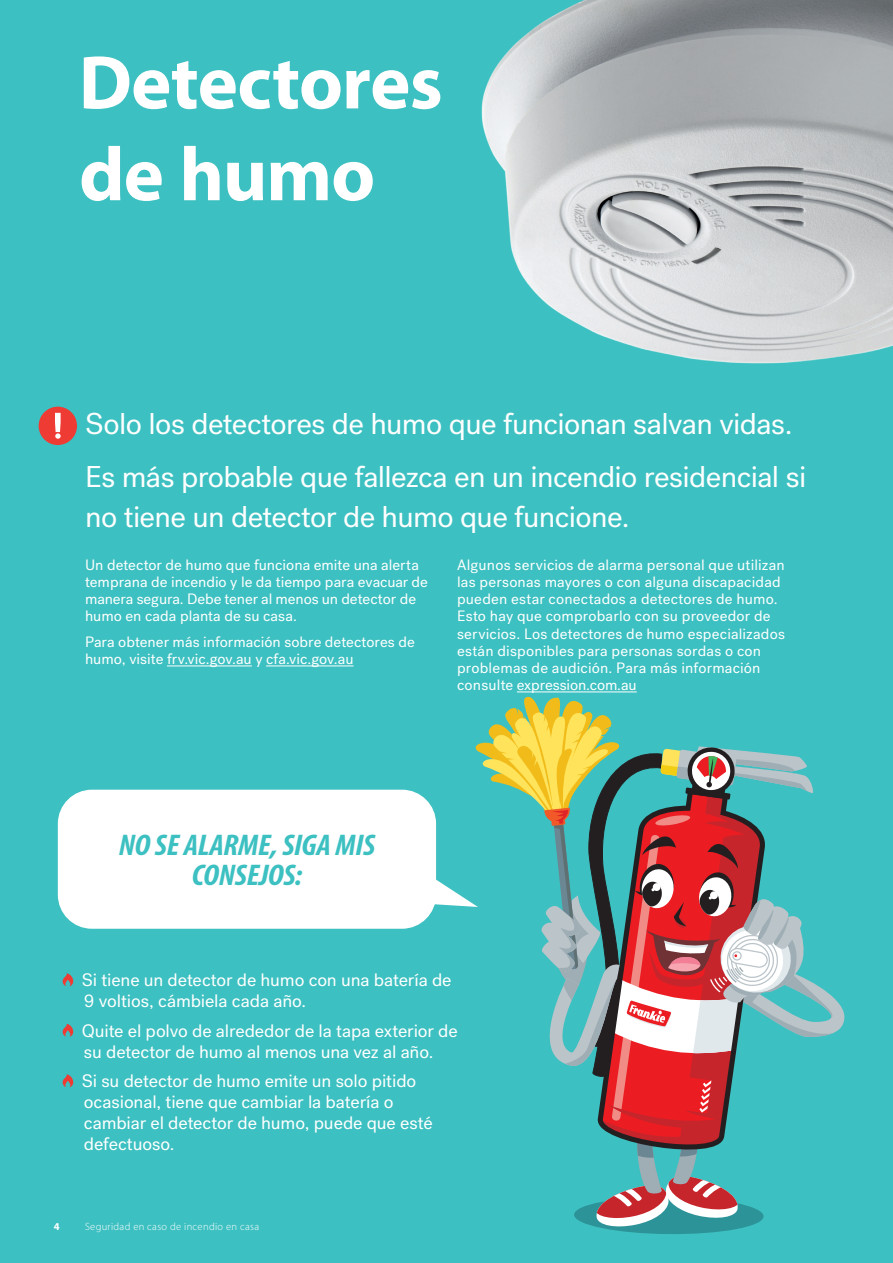
<style>
.page{position:relative;width:893px;height:1263px;background:#3dc0c1}
.page>*{position:absolute;margin:0;border:0;box-sizing:border-box;transform-origin:0 0}
.t1{font:700 76.5px/91.8px "Myriad Pro";letter-spacing:-.015em;color:#fff}
.t2{font:30px/39.8px "Post Grotesk";letter-spacing:-.02em;color:#fff}
.t3{font:italic 700 condensed 30px/30px "Myriad Pro";letter-spacing:-.01em;color:#3dc0c1;text-align:center;scale:1.08 1}
.t4{font:18px/21px "Post Grotesk";letter-spacing:-.005em;color:#fff}
.t5{font:15px/17.2px "Post Grotesk";letter-spacing:.01em;color:#fff}
.t6{font:300 10.5px "Myriad Pro";letter-spacing:.03em;color:#fff}
.t7{font:700 10.5px "Myriad Pro";color:#fff}
</style>
<div class="page">
<hr style="left:167px;top:665px;width:85px;height:1px;background:#fff">
<hr style="left:266px;top:665px;width:88px;height:1px;background:#fff">
<hr style="left:517px;top:691px;width:120px;height:1px;background:#fff">
<img style="left:481px;top:0;width:412px;height:364px">
<svg style="left:63px;top:973px;width:10px;height:13px"></svg>
<svg style="left:63px;top:1024px;width:10px;height:13px"></svg>
<svg style="left:63px;top:1074px;width:10px;height:13px"></svg>
<div style="left:58px;top:790px;width:378px;height:139px;background:#fff;border-radius:34px"></div>
<svg style="left:39px;top:407px;width:38px;height:38px"></svg>
<svg style="left:414px;top:692px;width:430px;height:542px"></svg>
<p class="t1" style="left:79px;top:34px;width:366px">Detectores de humo</p>
<p class="t2" style="left:85px;top:404px;width:709px">Solo los detectores de humo que funcionan salvan vidas.</p>
<p class="t2" style="left:85px;top:457px;width:723px">Es más probable que fallezca en un incendio residencial si no tiene un detector de humo que funcione.</p>
<p class="t5" style="left:85px;top:556px;width:344px">Un detector de humo que funciona emite una alerta temprana de incendio y le da tiempo para evacuar de manera segura. Debe tener al menos un detector de humo en cada planta de su casa.</p>
<p class="t5" style="left:85px;top:633px;width:331px">Para obtener más información sobre detectores de humo, visite frv.vic.gov.au y cfa.vic.gov.au</p>
<p class="t5" style="left:457px;top:556px;width:329px">Algunos servicios de alarma personal que utilizan las personas mayores o con alguna discapacidad pueden estar conectados a detectores de humo.<br>Esto hay que comprobarlo con su proveedor de servicios. Los detectores de humo especializados están disponibles para personas sordas o con problemas de audición. Para más información consulte expression.com.au</p>
<p class="t3" style="left:119px;top:830px;width:239px">NO SE ALARME, SIGA MIS<br>CONSEJOS:</p>
<p class="t4" style="left:82px;top:969px;width:371px">Si tiene un detector de humo con una batería de<br>9 voltios, cámbiela cada año.</p>
<p class="t4" style="left:82px;top:1020px;width:378px">Quite el polvo de alrededor de la tapa exterior de su detector de humo al menos una vez al año.</p>
<p class="t4" style="left:82px;top:1070px;width:352px">Si su detector de humo emite un solo pitido ocasional, tiene que cambiar la batería o cambiar el detector de humo, puede que esté defectuoso.</p>
<p class="t7" style="left:54px;top:1219px;width:7px">4</p>
<p class="t6" style="left:85px;top:1220px;width:176px">Seguridad en caso de incendio en casa</p>
</div>
